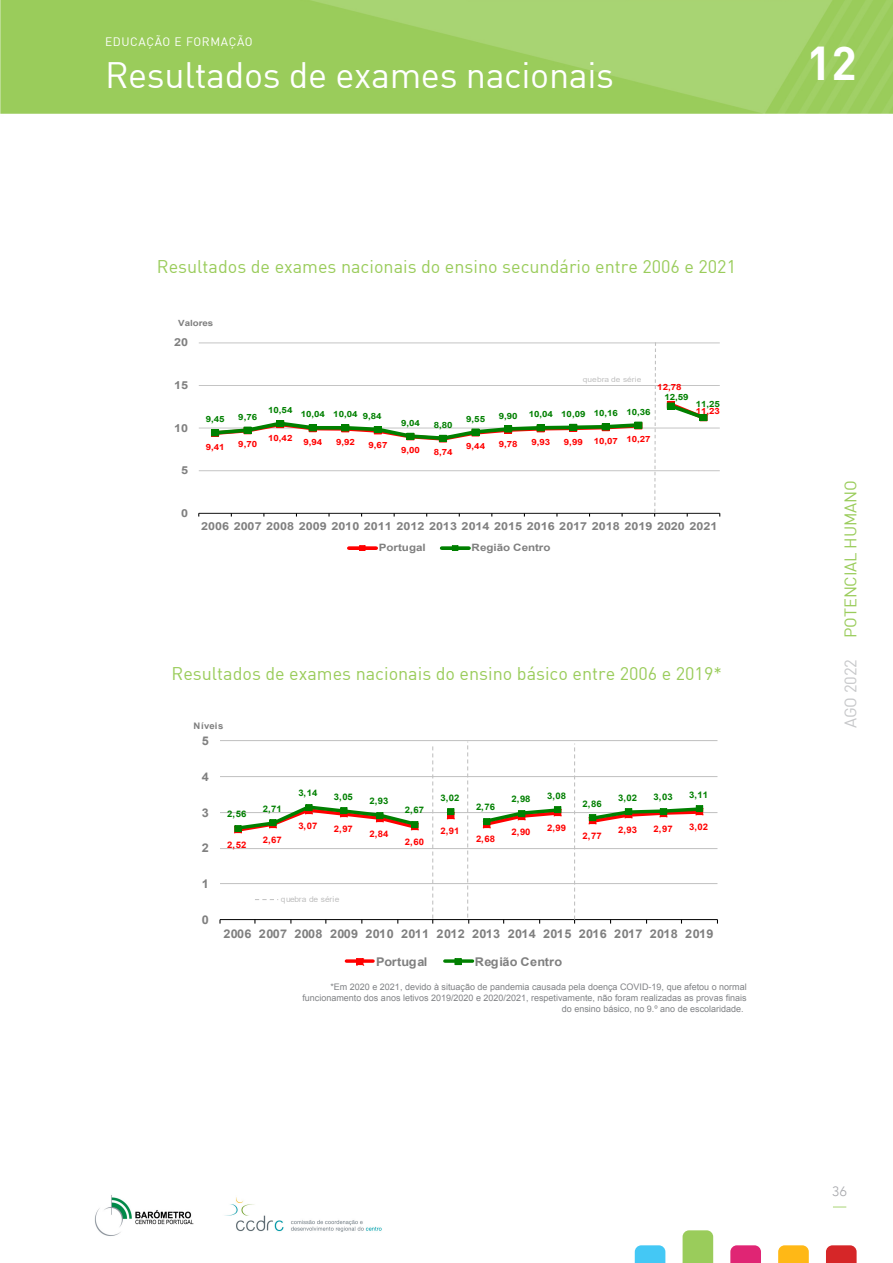
<style>
.page{position:relative;width:893px;height:1263px;background:#fff}
.page>*{position:absolute;margin:0;border:0;box-sizing:border-box;transform-origin:0 0}
.CAB_-_setor{font:46.5px "DIN Bold";color:#fff}
.CAB_-_titulo{font:36px "DIN";letter-spacing:-.01em;color:#fff}
.titulos_pagina_miolo{font:18px "DIN";color:#9acc5b}
.CAB_-_lateral{font:16.5px "DIN";letter-spacing:-.01em;color:#9acc5b}
.CAB_-_lateral_data{font:16.5px "DIN";letter-spacing:-.01em;color:#c7c8ca}
.t1{font:300 13.5px "Avenir";color:#a8a9ad}
.t2{font:700 12px "Arial";letter-spacing:.025em;color:#808080;scale:1.06 1}
.CAB_-_informação{font:12px "DIN";letter-spacing:.05em;color:#fff}
.t3{font:700 12px "Arial";letter-spacing:.025em;color:#7f7f7f;scale:1.06 1}
.t4{font:700 12px "Arial";color:#7f7f7f;scale:1.06 1}
.t5{font:700 10.95px "Arial";letter-spacing:.005em;color:#808080;scale:1.14 1}
.t6{font:700 10.2px "Arial";color:#808080;scale:1.14 1}
.t7{font:9px "Arial";color:#808285}
.t8{font:700 9px "Arial";color:#f00;scale:1.06 1}
.t9{font:700 9px "Arial";color:#008000;scale:1.06 1}
.t10{font:700 9px "Arial";letter-spacing:.055em;color:#808080;scale:1.06 1}
.t11{font:700 8.55px "Arial";letter-spacing:-.005em;color:#008000;scale:1.14 1}
.t12{font:700 8.55px "Arial";letter-spacing:-.005em;color:#f00;scale:1.14 1}
.t13{font:700 8.55px "Arial";letter-spacing:-.005em;color:#808080;scale:1.14 1}
.t14{font:7.95px "Arial";letter-spacing:-.03em;color:#c0c0c0;scale:1.06 1}
.t15{font:7.35px "Arial";letter-spacing:.005em;color:#c0c0c0;scale:1.14 1}
</style>
<div class="page">
<img style="left:0;top:0;width:893px;height:114px">
<svg style="left:635px;top:1245px;width:30px;height:18px"></svg>
<svg style="left:683px;top:1230px;width:30px;height:33px"></svg>
<svg style="left:730px;top:1245px;width:31px;height:18px"></svg>
<svg style="left:778px;top:1245px;width:31px;height:18px"></svg>
<svg style="left:826px;top:1245px;width:31px;height:18px"></svg>
<img style="left:95px;top:1195px;width:287px;height:41px">
<svg style="left:833px;top:1206px;width:13px;height:1px"></svg>
<hr style="left:220px;top:883px;width:497px;height:1px;background:#c0c0c0">
<hr style="left:220px;top:848px;width:497px;height:1px;background:#c0c0c0">
<hr style="left:220px;top:812px;width:497px;height:1px;background:#c0c0c0">
<hr style="left:220px;top:776px;width:497px;height:1px;background:#c0c0c0">
<hr style="left:220px;top:740px;width:497px;height:1px;background:#c0c0c0">
<hr style="left:220px;top:919px;width:497px;height:1px;background:#000">
<svg style="left:346px;top:959px;width:27px;height:4px"></svg>
<svg style="left:355px;top:958px;width:10px;height:8px"></svg>
<svg style="left:445px;top:959px;width:27px;height:4px"></svg>
<svg style="left:456px;top:960px;width:4px;height:3px"></svg>
<div style="left:454px;top:958px;width:8px;height:7px;border:1px solid #008000"></div>
<svg style="left:233px;top:742px;width:472px;height:181px"></svg>
<hr style="left:199px;top:470px;width:521px;height:1px;background:#c0c0c0">
<hr style="left:199px;top:428px;width:521px;height:1px;background:#c0c0c0">
<hr style="left:199px;top:385px;width:521px;height:1px;background:#c0c0c0">
<hr style="left:199px;top:343px;width:521px;height:1px;background:#c0c0c0">
<hr style="left:199px;top:513px;width:521px;height:1px;background:#000">
<svg style="left:349px;top:546px;width:27px;height:4px"></svg>
<svg style="left:359px;top:545px;width:6px;height:6px"></svg>
<svg style="left:442px;top:546px;width:27px;height:4px"></svg>
<svg style="left:452px;top:545px;width:6px;height:6px"></svg>
<svg style="left:211px;top:342px;width:498px;height:174px"></svg>
<p class="CAB_-_informação" style="left:105px;top:34px;width:149px">EDUCAÇÃO E FORMAÇÃO</p>
<p class="CAB_-_titulo" style="left:105px;top:52px;width:511px">Resultados de exames nacionais</p>
<p class="CAB_-_setor" style="left:806px;top:33px;width:52px">12</p>
<p class="titulos_pagina_miolo" style="left:157px;top:255px;width:581px">Resultados de exames nacionais do ensino secundário entre 2006 e 2021</p>
<p class="t13" style="left:178px;top:317px;width:32px">Valores</p>
<p class="t5" style="left:174px;top:335px;width:14px">20</p>
<p class="t5" style="left:174px;top:377px;width:14px">15</p>
<p class="t5" style="left:174px;top:420px;width:14px">10</p>
<p class="t5" style="left:181px;top:463px;width:8px">5</p>
<p class="t11" style="left:206px;top:413px;width:18px">9,45</p>
<p class="t11" style="left:238px;top:411px;width:18px">9,76</p>
<p class="t12" style="left:206px;top:441px;width:18px">9,41</p>
<p class="t12" style="left:238px;top:438px;width:18px">9,70</p>
<p class="t11" style="left:268px;top:404px;width:23px">10,54</p>
<p class="t12" style="left:268px;top:432px;width:23px">10,42</p>
<p class="t11" style="left:301px;top:408px;width:72px">10,04 10,04 9,84</p>
<p class="t12" style="left:303px;top:436px;width:18px">9,94</p>
<p class="t12" style="left:336px;top:436px;width:18px">9,92</p>
<p class="t12" style="left:369px;top:438px;width:18px">9,67</p>
<p class="t11" style="left:401px;top:417px;width:18px">9,04</p>
<p class="t11" style="left:434px;top:419px;width:18px">8,80</p>
<p class="t12" style="left:401px;top:444px;width:18px">9,00</p>
<p class="t12" style="left:434px;top:446px;width:18px">8,74</p>
<p class="t15" style="left:583px;top:374px;width:53px">quebra de série</p>
<p class="t12" style="left:657px;top:381px;width:23px">12,78</p>
<p class="t11" style="left:664px;top:391px;width:23px">12,59</p>
<p class="t11" style="left:466px;top:413px;width:18px">9,55</p>
<p class="t11" style="left:499px;top:410px;width:18px">9,90</p>
<p class="t11" style="left:529px;top:408px;width:108px">10,04 10,09 10,16 10,36</p>
<p class="t12" style="left:466px;top:440px;width:18px">9,44</p>
<p class="t12" style="left:499px;top:438px;width:18px">9,78</p>
<p class="t12" style="left:531px;top:436px;width:18px">9,93</p>
<p class="t12" style="left:564px;top:436px;width:18px">9,99</p>
<p class="t12" style="left:594px;top:434px;width:51px">10,07 10,27</p>
<p class="t11" style="left:696px;top:398px;width:23px">11,25</p>
<p class="t12" style="left:696px;top:405px;width:23px">11,23</p>
<p class="t5" style="left:181px;top:505px;width:8px">0</p>
<p class="t5" style="left:201px;top:518px;width:454px">2006 2007 2008 2009 2010 2011 2012 2013 2014 2015 2016 2017 2018 2019 2020 2021</p>
<p class="t6" style="left:379px;top:541px;width:43px">Portugal</p>
<p class="t6" style="left:472px;top:541px;width:71px">Região Centro</p>
<p class="titulos_pagina_miolo" style="left:172px;top:662px;width:552px">Resultados de exames nacionais do ensino básico entre 2006 e 2019*</p>
<p class="t10" style="left:194px;top:719px;width:29px">Níveis</p>
<p class="t2" style="left:202px;top:732px;width:8px">5</p>
<p class="t2" style="left:202px;top:768px;width:8px">4</p>
<p class="t2" style="left:202px;top:804px;width:8px">3</p>
<p class="t2" style="left:202px;top:839px;width:8px">2</p>
<p class="t2" style="left:202px;top:875px;width:8px">1</p>
<p class="t2" style="left:202px;top:911px;width:8px">0</p>
<p class="t9" style="left:227px;top:808px;width:19px">2,56</p>
<p class="t8" style="left:227px;top:839px;width:19px">2,52</p>
<p class="t9" style="left:263px;top:802px;width:19px">2,71</p>
<p class="t8" style="left:263px;top:833px;width:19px">2,67</p>
<p class="t9" style="left:298px;top:787px;width:19px">3,14</p>
<p class="t9" style="left:334px;top:790px;width:19px">3,05</p>
<p class="t8" style="left:298px;top:819px;width:19px">3,07</p>
<p class="t8" style="left:334px;top:822px;width:19px">2,97</p>
<p class="t9" style="left:369px;top:794px;width:19px">2,93</p>
<p class="t8" style="left:369px;top:827px;width:19px">2,84</p>
<p class="t9" style="left:405px;top:804px;width:19px">2,67</p>
<p class="t8" style="left:405px;top:836px;width:19px">2,60</p>
<p class="t9" style="left:440px;top:791px;width:19px">3,02</p>
<p class="t8" style="left:440px;top:824px;width:19px">2,91</p>
<p class="t9" style="left:476px;top:801px;width:19px">2,76</p>
<p class="t8" style="left:476px;top:833px;width:19px">2,68</p>
<p class="t9" style="left:511px;top:793px;width:19px">2,98</p>
<p class="t9" style="left:547px;top:789px;width:19px">3,08</p>
<p class="t8" style="left:511px;top:825px;width:19px">2,90</p>
<p class="t8" style="left:547px;top:822px;width:19px">2,99</p>
<p class="t9" style="left:583px;top:797px;width:19px">2,86</p>
<p class="t8" style="left:583px;top:829px;width:19px">2,77</p>
<p class="t9" style="left:618px;top:791px;width:19px">3,02</p>
<p class="t9" style="left:654px;top:791px;width:19px">3,03</p>
<p class="t9" style="left:689px;top:788px;width:19px">3,11</p>
<p class="t8" style="left:618px;top:824px;width:19px">2,93</p>
<p class="t8" style="left:654px;top:822px;width:19px">2,97</p>
<p class="t8" style="left:689px;top:821px;width:19px">3,02</p>
<p class="t14" style="left:281px;top:894px;width:57px">quebra de série</p>
<p class="t2" style="left:223px;top:925px;width:464px">2006 2007 2008 2009 2010 2011 2012 2013 2014 2015 2016 2017 2018 2019</p>
<p class="t4" style="left:376px;top:953px;width:50px">Portugal</p>
<p class="t3" style="left:475px;top:953px;width:84px">Região Centro</p>
<p class="t7" style="left:330px;top:981px;width:418px">*Em 2020 e 2021, devido à situação de pandemia causada pela doença COVID-19, que afetou o normal</p>
<p class="t7" style="left:302px;top:992px;width:446px">funcionamento dos anos letivos 2019/2020 e 2020/2021, respetivamente, não foram realizadas as provas finais</p>
<p class="t7" style="left:562px;top:1003px;width:183px">do ensino básico, no 9.º ano de escolaridade.</p>
<p class="CAB_-_lateral" style="left:840px;top:638px;width:159px;rotate:-90deg">POTENCIAL HUMANO</p>
<p class="CAB_-_lateral_data" style="left:840px;top:728px;width:70px;rotate:-90deg">AGO 2022</p>
<h3 class="t1" style="left:832px;top:1183px;width:16px">36</h3>
</div>
